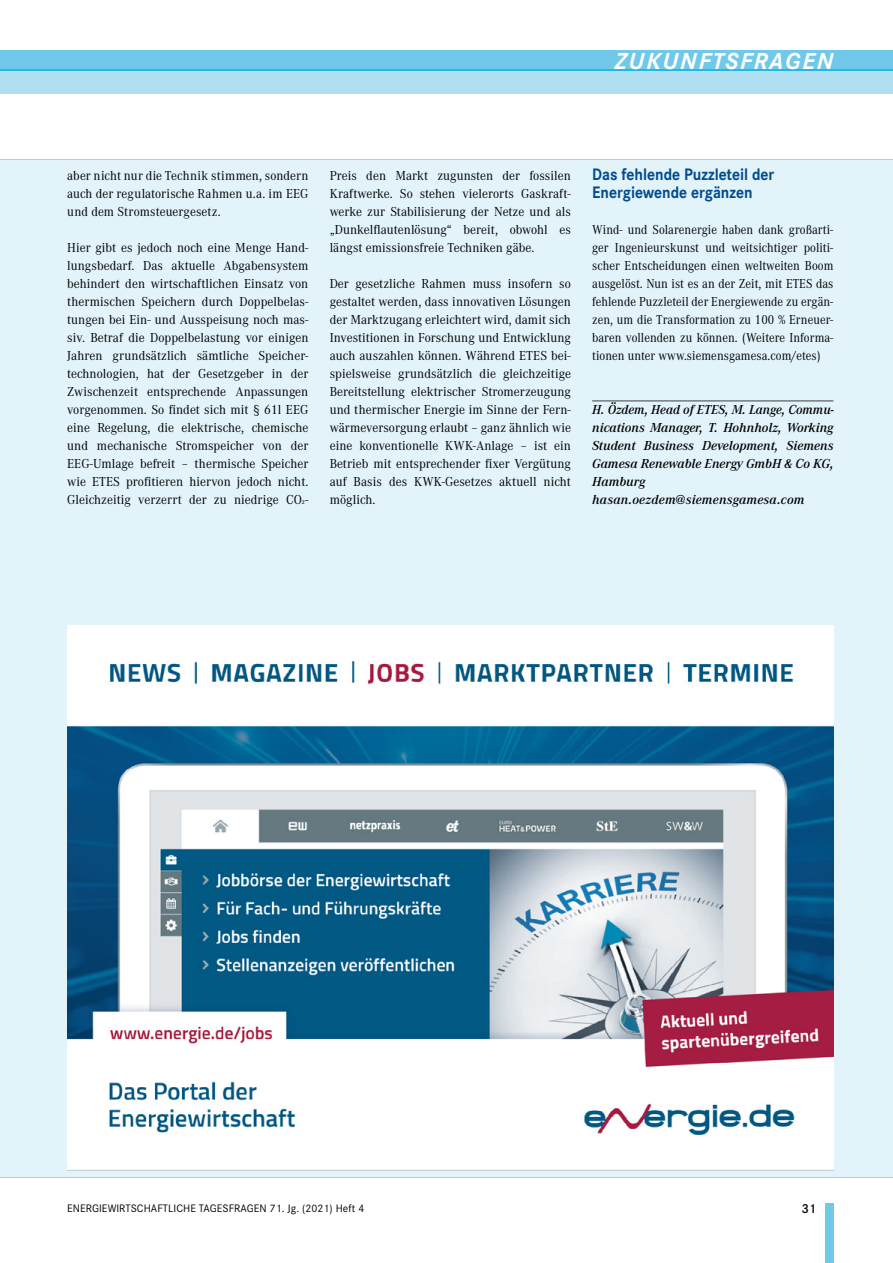
<style>
.page{position:relative;width:893px;height:1263px;background:#fff}
.page>*{position:absolute;margin:0;border:0;box-sizing:border-box;transform-origin:0 0}
.Strategie_Interview{font:italic 700 24px "Corporate S";letter-spacing:.075em;color:#fff}
.Fliess{font:700 17.25px/18px "Corporate S";color:#004a8d;scale:.9 1}
.Fliess-2{font:13.5px/18px "Corporate A";letter-spacing:.005em;color:#000;text-align:justify;scale:.96 1}
.Fliess-3{font:13.5px/18px "Corporate A";letter-spacing:.005em;color:#000;text-align:justify;scale:.91 1}
.Autor_Fuß{font:italic 600 13.5px/18px "Corporate A";color:#000;text-align:justify}
.Fliess-4{font:13.5px/18px "Corporate A";letter-spacing:.005em;color:#000;text-align:justify;scale:.95 1}
.t1{font:600 13.5px "Corporate S";color:#000}
.t2{font:11.25px "Corporate S";letter-spacing:.005em;color:#000}
</style>
<div class="page">
<div style="left:0;top:159px;width:893px;height:1019px;background:#e2f3fa"></div>
<div style="left:0;top:50px;width:893px;height:19px;background:#70c9e8"></div>
<div style="left:0;top:69px;width:893px;height:5px;background:#23bae2"></div>
<div style="left:825px;top:1203px;width:8px;height:60px;background:#70c9e8"></div>
<div style="left:0;top:71px;width:893px;height:23px;background:#b0dff1"></div>
<hr style="left:592px;top:400px;width:241px;height:1px;background:#3e3d40">
<img style="left:67px;top:625px;width:766px;height:545px">
<p class="Strategie_Interview" style="left:615px;top:47px;width:220px">ZUKUNFTSFRAGEN</p>
<p class="Fliess-4" style="left:67px;top:167px;width:255px">aber nicht nur die Technik stimmen, sondern auch der regulatorische Rahmen u.a. im EEG und dem Stromsteuergesetz.</p>
<p class="Fliess-2" style="left:67px;top:239px;width:253px">Hier gibt es jedoch noch eine Menge Hand&shy;lungsbedarf. Das aktuelle Abgabensystem behindert den wirtschaftlichen Einsatz von thermischen Speichern durch Doppelbelas&shy;tungen bei Ein- und Ausspeisung noch mas&shy;siv. Betraf die Doppelbelastung vor einigen Jahren grundsätzlich sämtliche Speicher&shy;technologien, hat der Gesetzgeber in der Zwischenzeit entsprechende Anpassungen vorgenommen. So findet sich mit § 61l EEG eine Regelung, die elektrische, chemische und mechanische Stromspeicher von der EEG-Umlage befreit – thermische Speicher wie ETES profitieren hiervon jedoch nicht.<br>Gleichzeitig verzerrt der zu niedrige CO2-</p>
<p class="Fliess-2" style="left:330px;top:167px;width:253px">Preis den Markt zugunsten der fossilen Kraftwerke. So stehen vielerorts Gaskraft&shy;werke zur Stabilisierung der Netze und als „Dunkelflautenlösung“ bereit, obwohl es längst emissionsfreie Techniken gäbe.</p>
<p class="Fliess-2" style="left:330px;top:275px;width:253px">Der gesetzliche Rahmen muss insofern so gestaltet werden, dass innovativen Lösungen der Marktzugang erleichtert wird, damit sich Investitionen in Forschung und Entwicklung auch auszahlen können. Während ETES bei&shy;spielsweise grundsätzlich die gleichzeitige Bereitstellung elektrischer Stromerzeugung und thermischer Energie im Sinne der Fern&shy;wärmeversorgung erlaubt – ganz ähnlich wie eine konventionelle KWK-Anlage – ist ein Betrieb mit entsprechender fixer Vergütung auf Basis des KWK-Gesetzes aktuell nicht möglich.</p>
<p class="Fliess" style="left:592px;top:166px;width:204px">Das fehlende Puzzleteil der<br>Energiewende ergänzen</p>
<p class="Fliess-3" style="left:592px;top:221px;width:267px">Wind- und Solarenergie haben dank großarti&shy;ger Ingenieurskunst und weitsichtiger politi&shy;scher Entscheidungen einen weltweiten Boom ausgelöst. Nun ist es an der Zeit, mit ETES das fehlende Puzzleteil der Energiewende zu ergän&shy;zen, um die Transformation zu 100 % Erneuer&shy;baren vollenden zu können. (Weitere Informa&shy;tionen unter www.siemensgamesa.com/etes)</p>
<p class="Autor_Fuß" style="left:592px;top:401px;width:243px">H. Özdem, Head of ETES, M. Lange, Commu&shy;nications Manager, T. Hohnholz, Working Student Business Development, Siemens Gamesa Renewable Energy GmbH &amp; Co KG, Hamburg</p>
<p class="Autor_Fuß" style="left:592px;top:491px;width:214px">hasan.oezdem@siemensgamesa.com</p>
<p class="t2" style="left:67px;top:1202px;width:299px">ENERGIEWIRTSCHAFTLICHE TAGESFRAGEN 71. Jg. (2021) Heft 4</p>
<p class="t1" style="left:801px;top:1201px;width:16px">31</p>
</div>
